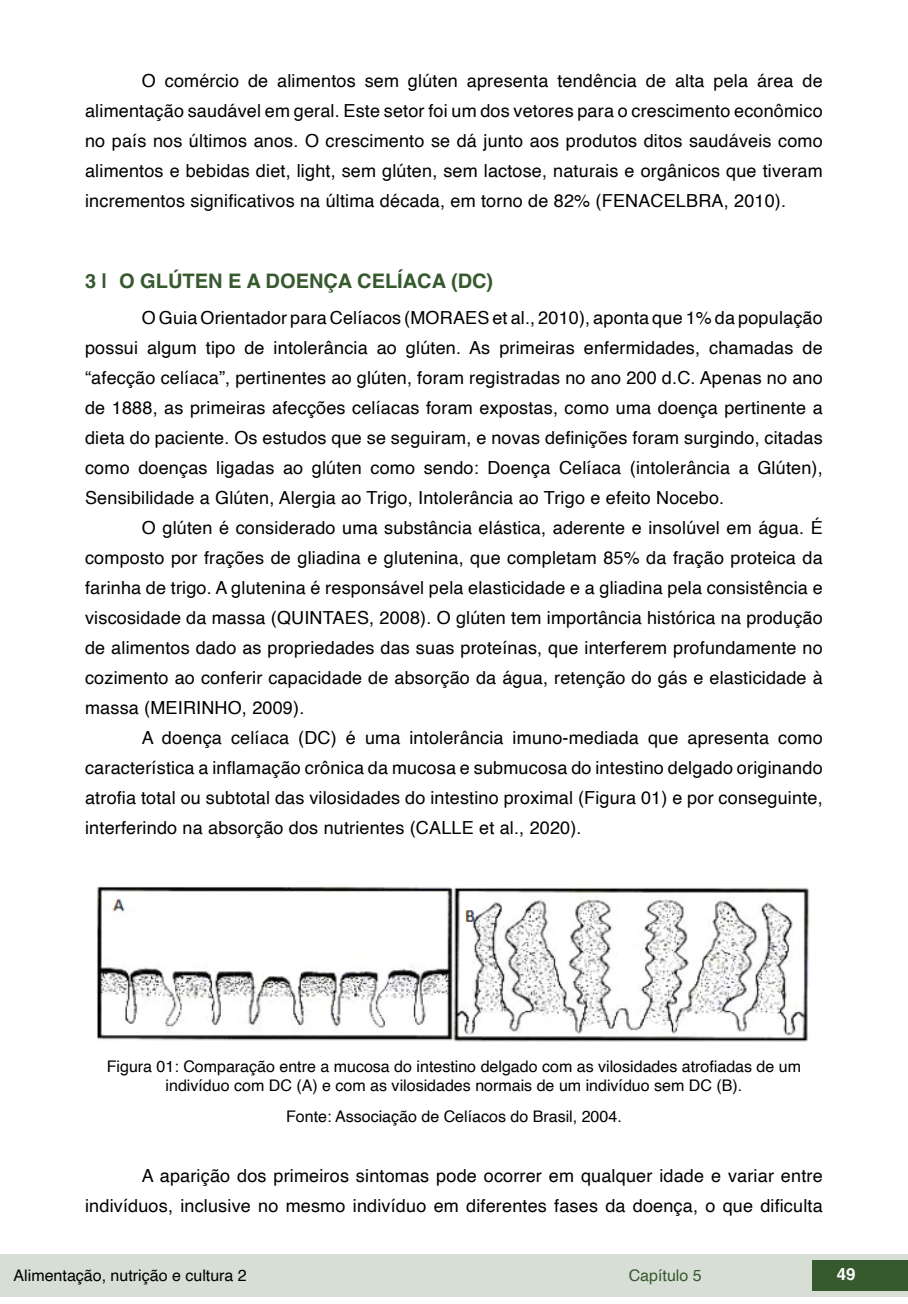
<style>
.page{position:relative;width:908px;height:1304px;background:#fff}
.page>*{position:absolute;margin:0;border:0;box-sizing:border-box;transform-origin:0 0}
.t1{font:700 20px "Helvetica";color:#36592e}
.t2{font:18px/30px "Helvetica";letter-spacing:.01em;color:#000;text-align:justify}
.t3{font:700 16.8px "Helvetica";color:#fff}
.t4{font:16px/19.2px "Helvetica";color:#000;text-align:center}
.t5{font:16px "Helvetica";color:#36592e}
</style>
<div class="page">
<div style="left:0;top:1254px;width:906px;height:43px;background:#d7ded5"></div>
<div style="left:812px;top:1261px;width:95px;height:30px;background:#36592e"></div>
<img style="left:96px;top:885px;width:714px;height:156px">
<p class="t2" style="left:85px;top:66px;width:738px;text-indent:57px">O comércio de alimentos sem glúten apresenta tendência de alta pela área de alimentação saudável em geral. Este setor foi um dos vetores para o crescimento econômico no país nos últimos anos. O crescimento se dá junto aos produtos ditos saudáveis como alimentos e bebidas diet, light, sem glúten, sem lactose, naturais e orgânicos que tiveram incrementos significativos na última década, em torno de 82% (FENACELBRA, 2010).</p>
<p class="t1" style="left:85px;top:269px;width:409px">3 | O GLÚTEN E A DOENÇA CELÍACA (DC)</p>
<p class="t2" style="left:85px;top:303px;width:738px;text-indent:57px">O Guia Orientador para Celíacos (MORAES et al., 2010), aponta que 1% da população possui algum tipo de intolerância ao glúten. As primeiras enfermidades, chamadas de “afecção celíaca”, pertinentes ao glúten, foram registradas no ano 200 d.C. Apenas no ano de 1888, as primeiras afecções celíacas foram expostas, como uma doença pertinente a dieta do paciente. Os estudos que se seguiram, e novas definições foram surgindo, citadas como doenças ligadas ao glúten como sendo: Doença Celíaca (intolerância a Glúten), Sensibilidade a Glúten, Alergia ao Trigo, Intolerância ao Trigo e efeito Nocebo.</p>
<p class="t2" style="left:85px;top:513px;width:738px;text-indent:57px">O glúten é considerado uma substância elástica, aderente e insolúvel em água. É composto por frações de gliadina e glutenina, que completam 85% da fração proteica da farinha de trigo. A glutenina é responsável pela elasticidade e a gliadina pela consistência e viscosidade da massa (QUINTAES, 2008). O glúten tem importância histórica na produção de alimentos dado as propriedades das suas proteínas, que interferem profundamente no cozimento ao conferir capacidade de absorção da água, retenção do gás e elasticidade à massa (MEIRINHO, 2009).</p>
<p class="t2" style="left:85px;top:723px;width:738px;text-indent:57px">A doença celíaca (DC) é uma intolerância imuno-mediada que apresenta como característica a inflamação crônica da mucosa e submucosa do intestino delgado originando atrofia total ou subtotal das vilosidades do intestino proximal (Figura 01) e por conseguinte, interferindo na absorção dos nutrientes (CALLE et al., 2020).</p>
<p class="t4" style="left:107px;top:1057px;width:695px">Figura 01: Comparação entre a mucosa do intestino delgado com as vilosidades atrofiadas de um indivíduo com DC (A) e com as vilosidades normais de um indivíduo sem DC (B).</p>
<p class="t4" style="left:286px;top:1107px;width:337px">Fonte: Associação de Celíacos do Brasil, 2004.</p>
<p class="t2" style="left:85px;top:1161px;width:738px;text-align:right">A aparição dos primeiros sintomas pode ocorrer em qualquer idade e variar entre indivíduos, inclusive no mesmo indivíduo em diferentes fases da doença, o que dificulta</p>
<p class="t4" style="left:14px;top:1266px;width:235px">Alimentação, nutrição e cultura 2</p>
<p class="t5" style="left:628px;top:1263px;width:74px">Capítulo 5</p>
<p class="t3" style="left:836px;top:1264px;width:20px">49</p>
</div>
